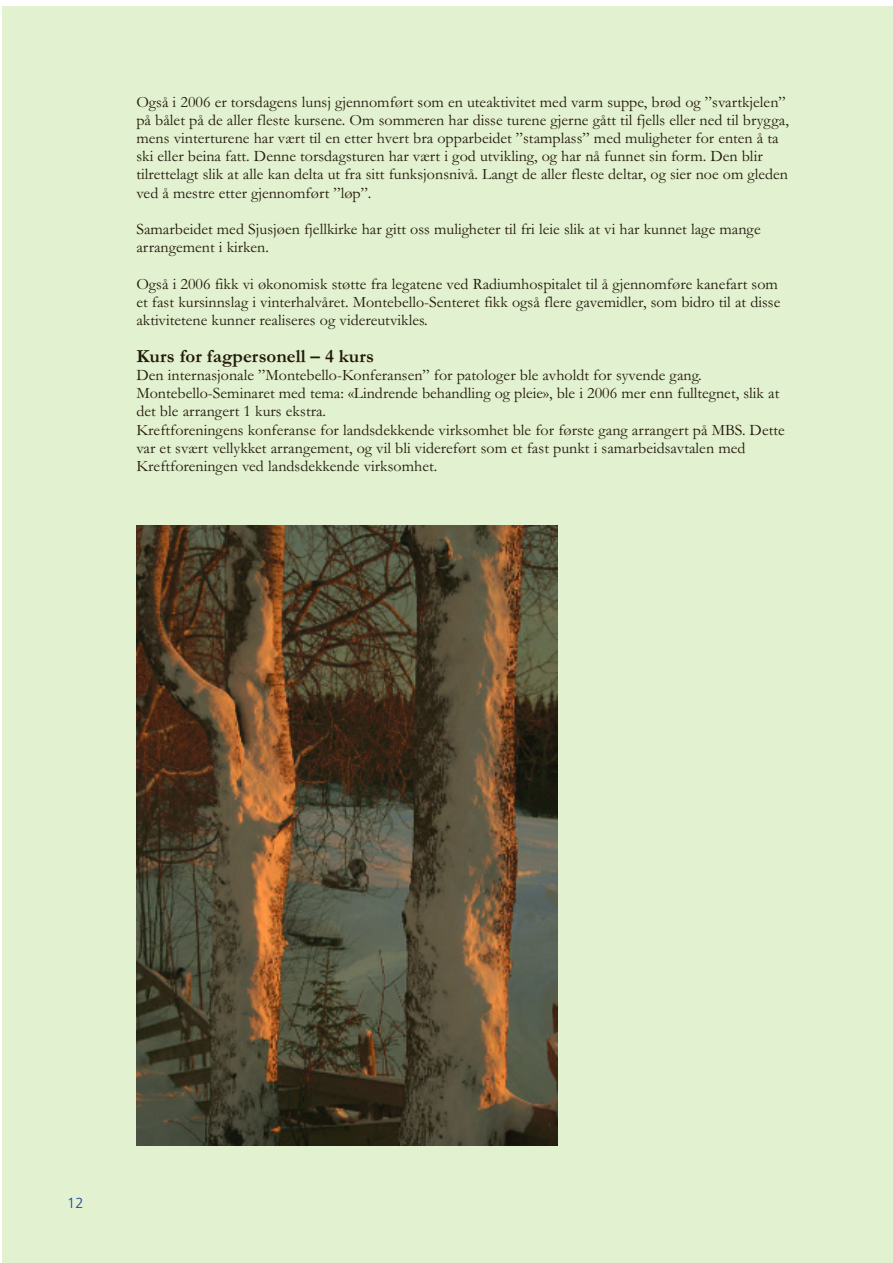
<style>
.page{position:relative;width:893px;height:1263px;background:#fff}
.page>*{position:absolute;margin:0;border:0;box-sizing:border-box;transform-origin:0 0}
.t1{font:700 18.9px "Garamond";color:#22190a}
.t2{font:16.05px/18.3px "Garamond";color:#22190a}
.t3{font:300 14.55px "Frutiger";color:#1c44aa}
</style>
<div class="page">
<div style="left:2px;top:6px;width:891px;height:1257px;background:#e2f1d0"></div>
<img style="left:136px;top:526px;width:422px;height:620px">
<p class="t2" style="left:136px;top:94px;width:654px">Også i 2006 er torsdagens lunsj gjennomført som en uteaktivitet med varm suppe, brød og ”svartkjelen” på bålet på de aller fleste kursene. Om sommeren har disse turene gjerne gått til fjells eller ned til brygga, mens vinterturene har vært til en etter hvert bra opparbeidet ”stamplass” med muligheter for enten å ta ski eller beina fatt. Denne torsdagsturen har vært i god utvikling, og har nå funnet sin form. Den blir tilrettelagt slik at alle kan delta ut fra sitt funksjonsnivå. Langt de aller fleste deltar, og sier noe om gleden ved å mestre etter gjennomført ”løp”.</p>
<p class="t2" style="left:136px;top:222px;width:626px">Samarbeidet med Sjusjøen fjellkirke har gitt oss muligheter til fri leie slik at vi har kunnet lage mange arrangement i kirken.</p>
<p class="t2" style="left:136px;top:276px;width:646px">Også i 2006 fikk vi økonomisk støtte fra legatene ved Radiumhospitalet til å gjennomføre kanefart som et fast kursinnslag i vinterhalvåret. Montebello-Senteret fikk også flere gavemidler, som bidro til at disse aktivitetene kunner realiseres og videreutvikles.</p>
<p class="t1" style="left:136px;top:350px;width:239px">Kurs for fagpersonell – 4 kurs</p>
<p class="t2" style="left:136px;top:368px;width:650px">Den internasjonale ”Montebello-Konferansen” for patologer ble avholdt for syvende gang.<br>Montebello-Seminaret med tema: «Lindrende behandling og pleie», ble i 2006 mer enn fulltegnet, slik at det ble arrangert 1 kurs ekstra.<br>Kreftforeningens konferanse for landsdekkende virksomhet ble for første gang arrangert på MBS. Dette var et svært vellykket arrangement, og vil bli videreført som et fast punkt i samarbeidsavtalen med Kreftforeningen ved landsdekkende virksomhet.</p>
<p class="t3" style="left:67px;top:1197px;width:18px">12</p>
</div>
